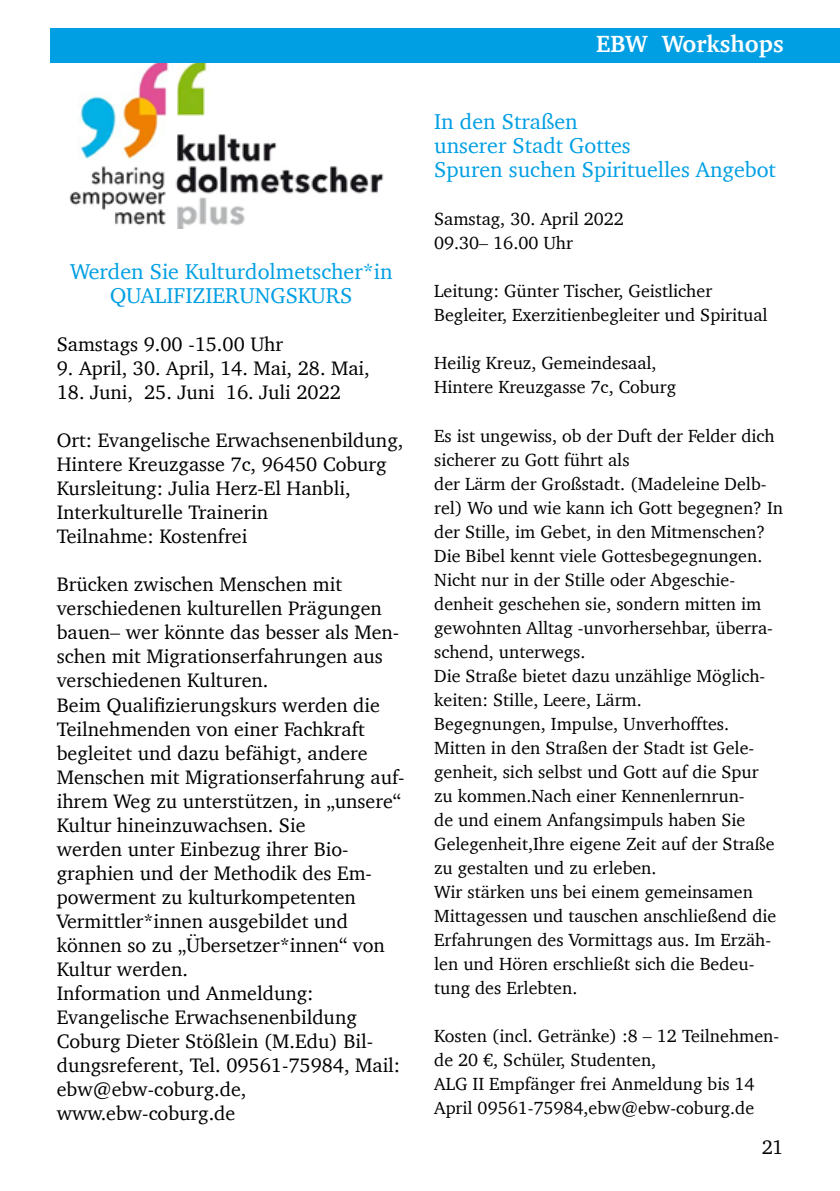
<style>
.page{position:relative;width:840px;height:1191px;background:#fff}
.page>*{position:absolute;margin:0;border:0;box-sizing:border-box;transform-origin:0 0}
.t1{font:700 24px "Charter";color:#fff}
.t2{font:22px/24px "Charter";color:#009fe3;text-align:center}
.t3{font:20px/24px "Charter";color:#000}
.t4{font:18px/24px "Charter";color:#000}
</style>
<div class="page">
<img style="left:69px;top:64px;width:315px;height:164px">
<div style="left:51px;top:28px;width:788px;height:35px;background:#009fe3"></div>
<p class="t2" style="left:70px;top:259px;width:324px">Werden Sie Kulturdolmetscher*in<br>QUALIFIZIERUNGSKURS</p>
<p class="t3" style="left:57px;top:332px;width:228px">Samstags 9.00 -15.00 Uhr</p>
<p class="t3" style="left:57px;top:356px;width:314px">9. April, 30. April, 14. Mai, 28. Mai,</p>
<p class="t3" style="left:57px;top:380px;width:285px">18. Juni, 25. Juni 16. Juli 2022</p>
<p class="t3" style="left:57px;top:428px;width:348px">Ort: Evangelische Erwachsenenbildung, Hintere Kreuzgasse 7c, 96450 Coburg Kursleitung: Julia Herz-El Hanbli, Interkulturelle Trainerin<br>Teilnahme: Kostenfrei</p>
<p class="t3" style="left:57px;top:572px;width:349px">Brücken zwischen Menschen mit verschiedenen kulturellen Prägungen bauen– wer könnte das besser als Men&shy;schen mit Migrationserfahrungen aus verschiedenen Kulturen.<br>Beim Qualifizierungskurs werden die<br>Teilnehmenden von einer Fachkraft begleitet und dazu befähigt, andere<br>Menschen mit Migrationserfahrung auf&shy;ihrem Weg zu unterstützen, in „unsere“<br>Kultur hineinzuwachsen. Sie<br>werden unter Einbezug ihrer Bio&shy;graphien und der Methodik des Em&shy;powerment zu kulturkompetenten<br>Vermittler*innen ausgebildet und können so zu „Übersetzer*innen“ von<br>Kultur werden.<br>Information und Anmeldung:<br>Evangelische Erwachsenenbildung<br>Coburg Dieter Stößlein (M.Edu) Bil&shy;dungsreferent, Tel. 09561-75984, Mail: ebw@ebw-coburg.de, www.ebw-coburg.de</p>
<h1 class="t1" style="left:596px;top:23px;width:189px">EBW Workshops</h1>
<p class="t2" style="left:434px;top:110px;width:343px;text-align:left">In den Straßen<br>unserer Stadt Gottes<br>Spuren suchen Spirituelles Angebot</p>
<p class="t4" style="left:434px;top:207px;width:191px">Samstag, 30. April 2022<br>09.30– 16.00 Uhr</p>
<p class="t4" style="left:434px;top:279px;width:335px">Leitung: Günter Tischer, Geistlicher<br>Begleiter, Exerzitienbegleiter und Spiritual</p>
<p class="t4" style="left:434px;top:351px;width:243px">Heilig Kreuz, Gemeindesaal,<br>Hintere Kreuzgasse 7c, Coburg</p>
<p class="t4" style="left:434px;top:423px;width:350px">Es ist ungewiss, ob der Duft der Felder dich sicherer zu Gott führt als<br>der Lärm der Großstadt. (Madeleine Delb&shy;rel) Wo und wie kann ich Gott begegnen? In der Stille, im Gebet, in den Mitmenschen?<br>Die Bibel kennt viele Gottesbegegnungen.<br>Nicht nur in der Stille oder Abgeschie&shy;denheit geschehen sie, sondern mitten im gewohnten Alltag -unvorhersehbar, überra&shy;schend, unterwegs.<br>Die Straße bietet dazu unzählige Möglich&shy;keiten: Stille, Leere, Lärm.<br>Begegnungen, Impulse, Unverhofftes.<br>Mitten in den Straßen der Stadt ist Gele&shy;genheit, sich selbst und Gott auf die Spur<br>zu kommen.Nach einer Kennenlernrun-<br>de und einem Anfangsimpuls haben Sie Gelegenheit,Ihre eigene Zeit auf der Straße zu gestalten und zu erleben.<br>Wir stärken uns bei einem gemeinsamen Mittagessen und tauschen anschließend die Erfahrungen des Vormittags aus. Im Erzäh&shy;len und Hören erschließt sich die Bedeu&shy;tung des Erlebten.</p>
<p class="t4" style="left:434px;top:1023px;width:346px">Kosten (incl. Getränke) :8 – 12 Teilnehmen&shy;de 20 €, Schüler, Studenten,<br>ALG II Empfänger frei Anmeldung bis 14<br>April 09561-75984,ebw@ebw-coburg.de</p>
<p class="t3" style="left:761px;top:1134px;width:23px">21</p>
</div>
